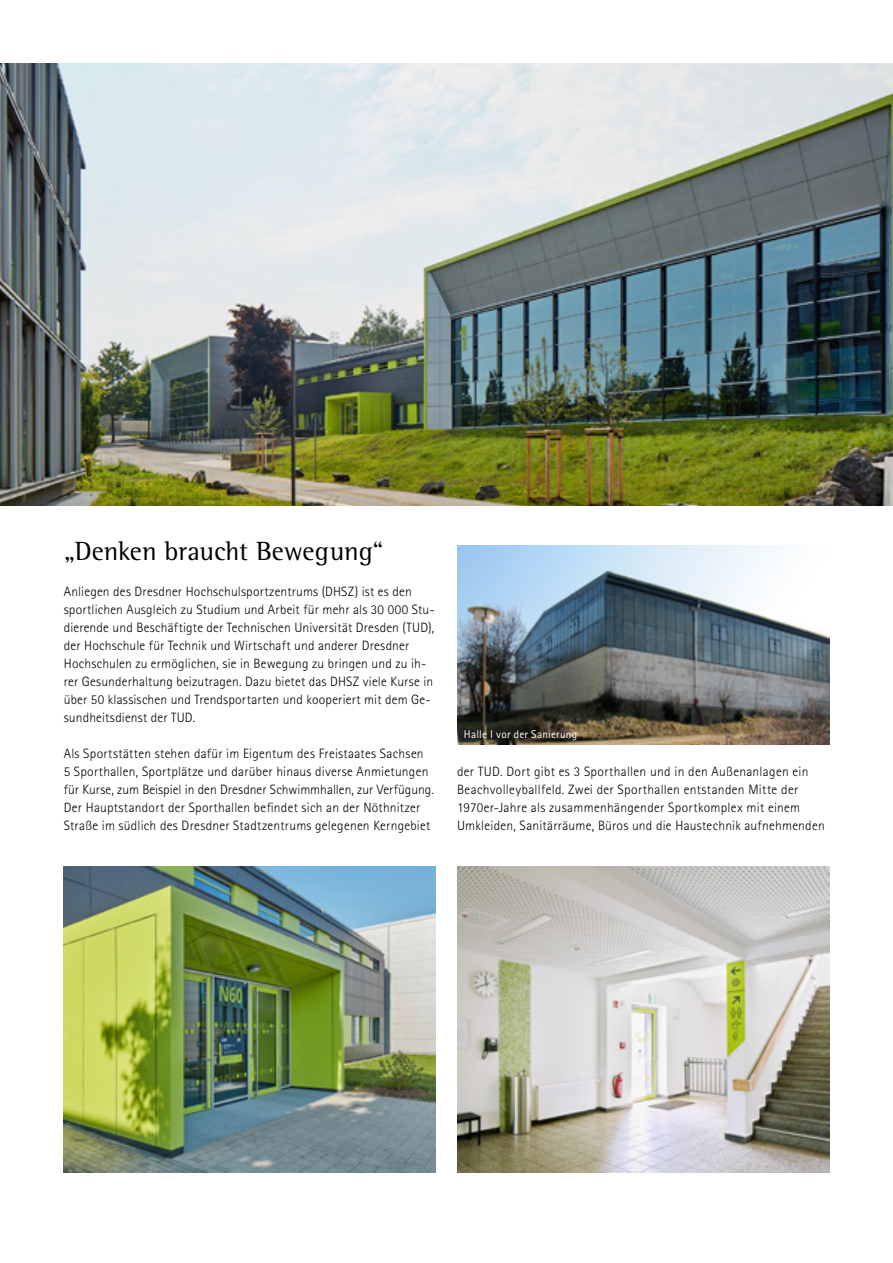
<style>
.page{position:relative;width:893px;height:1263px;background:#fff}
.page>*{position:absolute;margin:0;border:0;box-sizing:border-box;transform-origin:0 0}
.t1{font:27px "Rotis Semi Serif Std";color:#000}
.Fließtext{font:300 13.5px/18px "Rotis Sans Serif Std";letter-spacing:.015em;color:#000}
.t2{font:11.25px "Rotis Sans Serif Std";letter-spacing:.015em;color:#fff}
</style>
<div class="page">
<img style="left:0;top:63px;width:893px;height:442px">
<img style="left:457px;top:545px;width:372px;height:200px">
<img style="left:64px;top:866px;width:372px;height:306px">
<img style="left:457px;top:866px;width:372px;height:306px">
<h3 class="t1" style="left:64px;top:536px;width:322px">„Denken braucht Bewegung“</h3>
<p class="Fließtext" style="left:64px;top:583px;width:372px">Anliegen des Dresdner Hochschulsportzentrums (DHSZ) ist es den sportlichen Ausgleich zu Studium und Arbeit für mehr als 30 000 Stu&shy;dierende und Beschäftigte der Technischen Universität Dresden (TUD), der Hochschule für Technik und Wirtschaft und anderer Dresdner Hochschulen zu ermöglichen, sie in Bewegung zu bringen und zu ih&shy;rer Gesunderhaltung beizutragen. Dazu bietet das DHSZ viele Kurse in über 50 klassischen und Trendsportarten und kooperiert mit dem Ge&shy;sundheitsdienst der TUD.</p>
<p class="Fließtext" style="left:64px;top:745px;width:372px">Als Sportstätten stehen dafür im Eigentum des Freistaates Sachsen<br>5 Sporthallen, Sportplätze und darüber hinaus diverse Anmietungen für Kurse, zum Beispiel in den Dresdner Schwimmhallen, zur Verfügung.<br>Der Hauptstandort der Sporthallen befindet sich an der Nöthnitzer Straße im südlich des Dresdner Stadtzentrums gelegenen Kerngebiet</p>
<p class="t2" style="left:464px;top:728px;width:115px">Halle I vor der Sanierung</p>
<p class="Fließtext" style="left:457px;top:763px;width:369px">der TUD. Dort gibt es 3 Sporthallen und in den Außenanlagen ein Beachvolleyballfeld. Zwei der Sporthallen entstanden Mitte der 1970er-Jahre als zusammenhängender Sportkomplex mit einem Umkleiden, Sanitärräume, Büros und die Haustechnik aufnehmenden</p>
</div>
